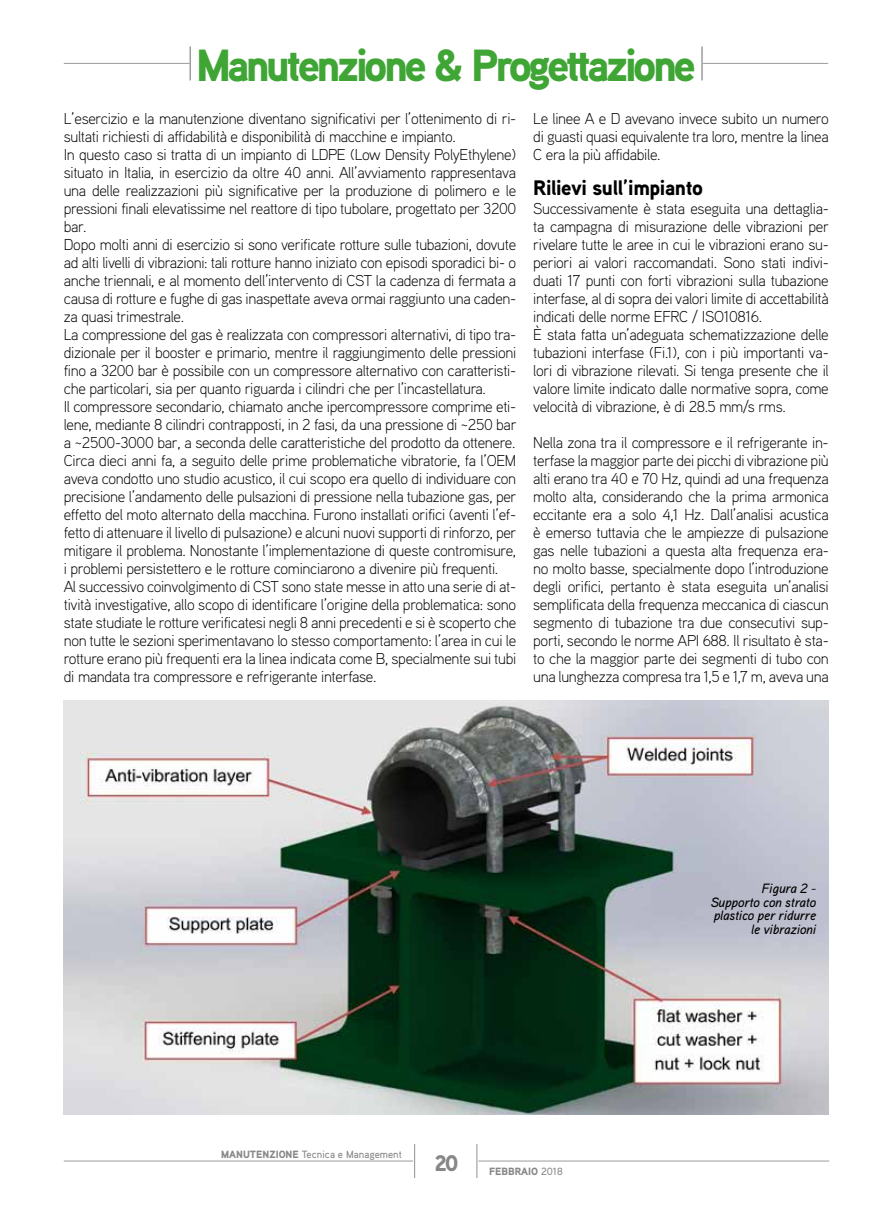
<style>
.page{position:relative;width:893px;height:1212px;background:#fff}
.page>*{position:absolute;margin:0;border:0;box-sizing:border-box;transform-origin:0 0}
.t1{font:900 45px "Aaux Pro";letter-spacing:-.08em;color:#3fa535}
.t2{font:900 22.5px "Aaux Pro";color:#878787}
.t3{font:900 21px "Aaux Pro";letter-spacing:-.02em;color:#000}
.t4{font:300 15.75px/18px "Aaux Pro";letter-spacing:-.02em;color:#000}
.t5{font:italic 500 13.5px/13.5px "Aaux Pro";letter-spacing:-.01em;color:#000;text-align:right}
.t6{font:500 10.5px "Aaux Pro";color:#878787}
.t7{font:900 10.5px "Aaux Pro";color:#878787}
.s1{font-weight:900}
.s2{font-weight:500}
</style>
<div class="page">
<hr style="left:64px;top:1161px;width:349px;height:1px;background:#9d9d9c">
<hr style="left:478px;top:1161px;width:351px;height:1px;background:#9d9d9c">
<hr style="left:476px;top:1144px;width:1px;height:34px;background:#9d9d9c">
<hr style="left:414px;top:1144px;width:1px;height:34px;background:#9d9d9c">
<hr style="left:64px;top:63px;width:126px;height:1px;background:#9d9d9c">
<hr style="left:702px;top:63px;width:126px;height:1px;background:#9d9d9c">
<hr style="left:701px;top:46px;width:2px;height:34px;background:#9d9d9c">
<hr style="left:189px;top:46px;width:2px;height:34px;background:#9d9d9c">
<img style="left:64px;top:700px;width:764px;height:414px">
<h1 class="t1" style="left:197px;top:36px;width:501px">Manutenzione &amp; Progettazione</h1>
<p class="t4" style="left:64px;top:109px;width:454px">L’esercizio e la manutenzione diventano significativi per l’ottenimento di ri&shy;sultati richiesti di affidabilità e disponibilità di macchine e impianto.<br>In questo caso si tratta di un impianto di LDPE (Low Density PolyEthylene) situato in Italia, in esercizio da oltre 40 anni. All’avviamento rappresentava una delle realizzazioni più significative per la produzione di polimero e le pressioni finali elevatissime nel reattore di tipo tubolare, progettato per 3200 bar.<br>Dopo molti anni di esercizio si sono verificate rotture sulle tubazioni, dovute ad alti livelli di vibrazioni: tali rotture hanno iniziato con episodi sporadici bi- o anche triennali, e al momento dell’intervento di CST la cadenza di fermata a causa di rotture e fughe di gas inaspettate aveva ormai raggiunto una caden&shy;za quasi trimestrale.<br>La compressione del gas è realizzata con compressori alternativi, di tipo tra&shy;dizionale per il booster e primario, mentre il raggiungimento delle pressioni fino a 3200 bar è possibile con un compressore alternativo con caratteristi&shy;che particolari, sia per quanto riguarda i cilindri che per l’incastellatura.<br>Il compressore secondario, chiamato anche ipercompressore comprime eti&shy;lene, mediante 8 cilindri contrapposti, in 2 fasi, da una pressione di ~250 bar a ~2500-3000 bar, a seconda delle caratteristiche del prodotto da ottenere.<br>Circa dieci anni fa, a seguito delle prime problematiche vibratorie, fa l’OEM aveva condotto uno studio acustico, il cui scopo era quello di individuare con precisione l’andamento delle pulsazioni di pressione nella tubazione gas, per effetto del moto alternato della macchina. Furono installati orifici (aventi l’ef&shy;fetto di attenuare il livello di pulsazione) e alcuni nuovi supporti di rinforzo, per mitigare il problema. Nonostante l’implementazione di queste contromisure, i problemi persistettero e le rotture cominciarono a divenire più frequenti.<br>Al successivo coinvolgimento di CST sono state messe in atto una serie di at&shy;tività investigative, allo scopo di identificare l’origine della problematica: sono state studiate le rotture verificatesi negli 8 anni precedenti e si è scoperto che non tutte le sezioni sperimentavano lo stesso comportamento: l’area in cui le rotture erano più frequenti era la linea indicata come B, specialmente sui tubi di mandata tra compressore e refrigerante interfase.</p>
<p class="t4" style="left:533px;top:109px;width:297px;text-align:justify">Le linee A e D avevano invece subito un numero di guasti quasi equivalente tra loro, mentre la linea C era la più affidabile.</p>
<h3 class="t3" style="left:533px;top:174px;width:171px">Rilievi sull’impianto</h3>
<p class="t4" style="left:533px;top:199px;width:297px">Successivamente è stata eseguita una dettaglia&shy;ta campagna di misurazione delle vibrazioni per rivelare tutte le aree in cui le vibrazioni erano su&shy;periori ai valori raccomandati. Sono stati indivi&shy;duati 17 punti con forti vibrazioni sulla tubazione interfase, al di sopra dei valori limite di accettabilità indicati delle norme EFRC / ISO10816.<br>È stata fatta un’adeguata schematizzazione delle tubazioni interfase (Fi.1), con i più importanti va&shy;lori di vibrazione rilevati. Si tenga presente che il valore limite indicato dalle normative sopra, come velocità di vibrazione, è di 28.5 mm/s rms.</p>
<p class="t4" style="left:533px;top:433px;width:297px;text-align:justify">Nella zona tra il compressore e il refrigerante in&shy;terfase la maggior parte dei picchi di vibrazione più alti erano tra 40 e 70 Hz, quindi ad una frequenza molto alta, considerando che la prima armonica eccitante era a solo 4,1 Hz. Dall’analisi acustica è emerso tuttavia che le ampiezze di pulsazione gas nelle tubazioni a questa alta frequenza era&shy;no molto basse, specialmente dopo l’introduzione degli orifici, pertanto è stata eseguita un’analisi semplificata della frequenza meccanica di ciascun segmento di tubazione tra due consecutivi sup&shy;porti, secondo le norme API 688. Il risultato è sta&shy;to che la maggior parte dei segmenti di tubo con una lunghezza compresa tra 1,5 e 1,7 m, aveva una</p>
<p class="t6" style="left:221px;top:1147px;width:182px"><span class="s1">MANUTENZIONE</span> Tecnica e Management</p>
<h2 class="t2" style="left:434px;top:1149px;width:26px">20</h2>
<p class="t7" style="left:489px;top:1164px;width:75px">FEBBRAIO <span class="s2">2018</span></p>
<p class="t5" style="left:711px;top:881px;width:107px">Figura 2 -<br>Supporto con strato plastico per ridurre le vibrazioni</p>
</div>
